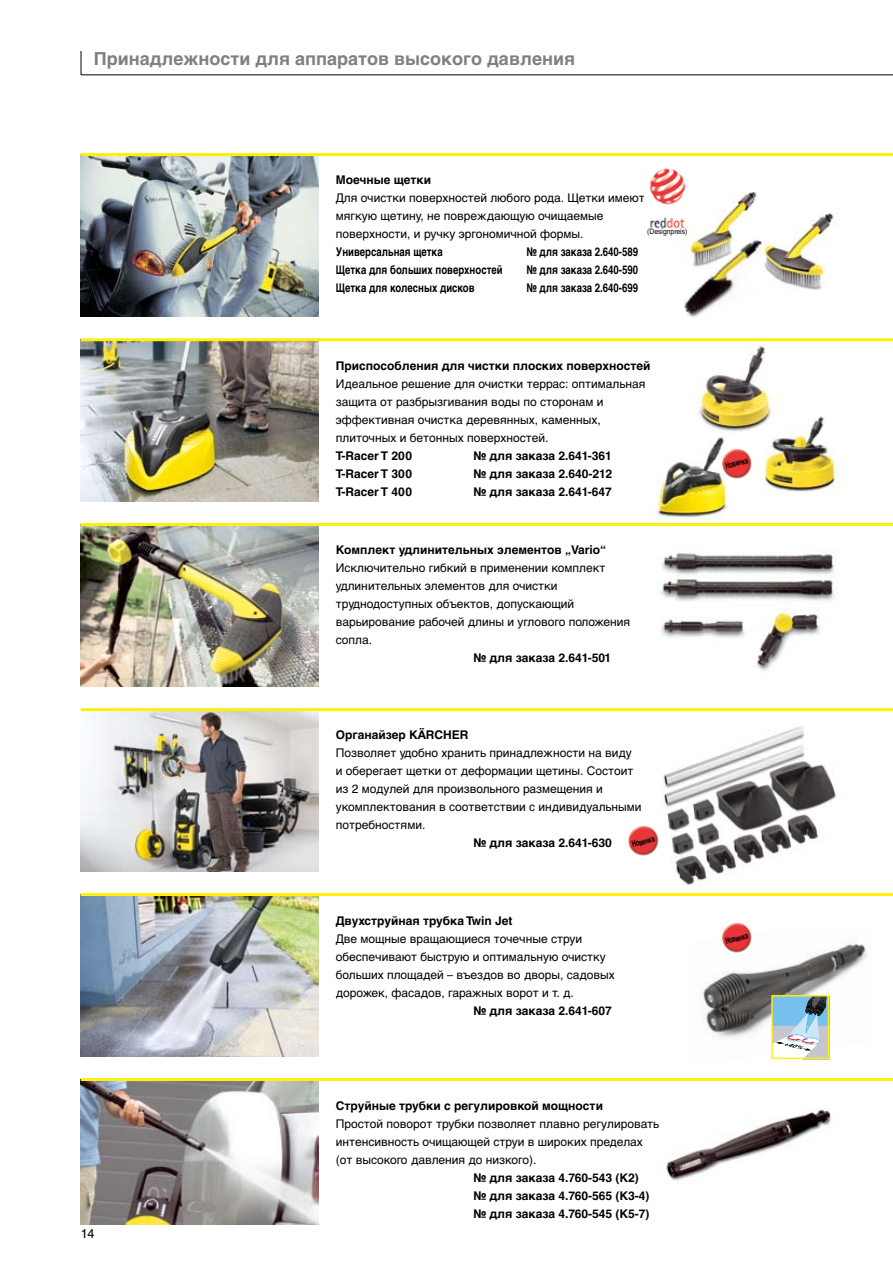
<style>
.page{position:relative;width:893px;height:1263px;background:#fff}
.page>*{position:absolute;margin:0;border:0;box-sizing:border-box;transform-origin:0 0}
.t1{font:700 18px "Helvetica Cyr";color:#808080}
.t2{font:12.75px "Helvetica Cyr Upright";color:#000}
.t3{font:12px/18px "Helvetica Cyr Upright";color:#000}
.t4{font:700 12px/18px "Helvetica Cyr";color:#000}
.t5{font:700 12px "Helvetica Cyr";color:#000;scale:.8 1}
.t6{font:700 9px "Helvetica Cyr";color:#000;scale:.62 1}
.t7{font:7.5px "Helvetica Cyr Upright";color:#000;scale:.9 1}
.s1{font-family:"Helvetica Neue LT"}
</style>
<div class="page">
<img style="left:663px;top:726px;width:173px;height:159px">
<img style="left:696px;top:346px;width:84px;height:86px">
<svg style="left:81px;top:51px;width:1px;height:24px"></svg>
<hr style="left:81px;top:75px;width:812px;height:1px;background:#000">
<img style="left:81px;top:156px;width:238px;height:160px">
<img style="left:81px;top:341px;width:238px;height:160px">
<img style="left:81px;top:526px;width:238px;height:160px">
<img style="left:81px;top:711px;width:238px;height:160px">
<img style="left:81px;top:896px;width:238px;height:160px">
<img style="left:81px;top:1081px;width:237px;height:143px">
<hr style="left:81px;top:153px;width:812px;height:3px;background:#fff00c">
<hr style="left:81px;top:338px;width:812px;height:3px;background:#fff00c">
<hr style="left:81px;top:523px;width:812px;height:3px;background:#fff00c">
<hr style="left:81px;top:708px;width:812px;height:3px;background:#fff00c">
<hr style="left:81px;top:893px;width:812px;height:3px;background:#fff00c">
<hr style="left:81px;top:1078px;width:812px;height:3px;background:#fff00c">
<img style="left:721px;top:192px;width:36px;height:29px">
<img style="left:772px;top:212px;width:62px;height:78px">
<svg style="left:692px;top:221px;width:80px;height:54px"></svg>
<img style="left:681px;top:238px;width:81px;height:80px">
<img style="left:649px;top:168px;width:37px;height:61px">
<img style="left:703px;top:933px;width:164px;height:127px">
<img style="left:666px;top:1110px;width:166px;height:71px">
<img style="left:660px;top:553px;width:175px;height:118px">
<img style="left:756px;top:411px;width:86px;height:82px">
<img style="left:657px;top:437px;width:71px;height:83px">
<img style="left:722px;top:448px;width:32px;height:32px;border-radius:50%">
<img style="left:628px;top:825px;width:32px;height:32px;border-radius:50%">
<img style="left:722px;top:922px;width:32px;height:32px;border-radius:50%">
<svg style="left:773px;top:997px;width:54px;height:60px"></svg>
<div style="left:771px;top:995px;width:58px;height:64px;border:1px solid #fff00c"></div>
<h1 class="t1" style="left:94px;top:49px;width:483px">Принадлежности для аппаратов высокого давления</h1>
<p class="t2" style="left:81px;top:1226px;width:15px">14</p>
<p class="t4" style="left:336px;top:171px;width:97px">Моечные щетки</p>
<p class="t3" style="left:336px;top:189px;width:311px">Для очистки поверхностей любого рода. Щетки имеют мягкую щетину, не повреждающую очищаемые поверхности, и ручку эргономичной формы.</p>
<p class="t5" style="left:336px;top:245px;width:135px">Универсальная щетка</p>
<p class="t5" style="left:527px;top:245px;width:140px">№ для заказа 2.640-589</p>
<p class="t5" style="left:336px;top:263px;width:210px">Щетка для больших поверхностей</p>
<p class="t5" style="left:527px;top:263px;width:140px">№ для заказа 2.640-590</p>
<p class="t5" style="left:336px;top:281px;width:175px">Щетка для колесных дисков</p>
<p class="t5" style="left:527px;top:281px;width:140px">№ для заказа 2.640-699</p>
<p class="t7" style="left:647px;top:227px;width:46px">(Designpreis)</p>
<p class="t4" style="left:336px;top:356px;width:316px">Приспособления для чистки плоских поверхностей</p>
<p class="t3" style="left:336px;top:374px;width:311px">Идеальное решение для очистки террас: оптимальная защита от разбрызгивания воды по сторонам и эффективная очистка деревянных, каменных, плиточных и бетонных поверхностей.</p>
<p class="t4" style="left:336px;top:446px;width:78px">T-Racer T 200</p>
<p class="t4" style="left:474px;top:446px;width:139px">№ для заказа 2.641-361</p>
<p class="t4" style="left:336px;top:464px;width:78px">T-Racer T 300</p>
<p class="t4" style="left:474px;top:464px;width:140px">№ для заказа 2.640-212</p>
<p class="t4" style="left:336px;top:482px;width:78px">T-Racer T 400</p>
<p class="t4" style="left:474px;top:482px;width:139px">№ для заказа 2.641-647</p>
<p class="t4" style="left:336px;top:541px;width:272px">Комплект удлинительных элементов „Vario“</p>
<p class="t3" style="left:336px;top:559px;width:296px">Исключительно гибкий в применении комплект удлинительных элементов для очистки труднодоступных объектов, допускающий варьирование рабочей длины и углового положения сопла.</p>
<p class="t4" style="left:474px;top:649px;width:138px">№ для заказа 2.641-501</p>
<p class="t4" style="left:336px;top:726px;width:134px">Органайзер K<span class="s1">Ä</span>RCHER</p>
<p class="t3" style="left:336px;top:744px;width:307px">Позволяет удобно хранить принадлежности на виду<br>и оберегает щетки от деформации щетины. Состоит из 2 модулей для произвольного размещения и укомплектования в соответствии с индивидуальными потребностями.</p>
<p class="t4" style="left:474px;top:834px;width:139px">№ для заказа 2.641-630</p>
<p class="t6" style="left:631px;top:839px;width:39px;rotate:-15deg">Новинка</p>
<p class="t4" style="left:336px;top:912px;width:178px">Двухструйная трубка Twin Jet</p>
<p class="t3" style="left:336px;top:930px;width:280px">Две мощные вращающиеся точечные струи обеспечивают быструю и оптимальную очистку больших площадей – въездов во дворы, садовых дорожек, фасадов, гаражных ворот и т. д.</p>
<p class="t4" style="left:474px;top:1002px;width:139px">№ для заказа 2.641-607</p>
<p class="t4" style="left:336px;top:1096px;width:269px">Струйные трубки с регулировкой мощности</p>
<p class="t3" style="left:336px;top:1114px;width:325px">Простой поворот трубки позволяет плавно регулировать интенсивность очищающей струи в широких пределах (от высокого давления до низкого).</p>
<p class="t4" style="left:474px;top:1168px;width:177px">№ для заказа 4.760-543 (K2) № для заказа 4.760-565 (K3-4) № для заказа 4.760-545 (K5-7)</p>
<p class="t6" style="left:724px;top:461px;width:39px;rotate:-15deg">Новинка</p>
<p class="t6" style="left:724px;top:936px;width:39px;rotate:-15deg">Новинка</p>
</div>
